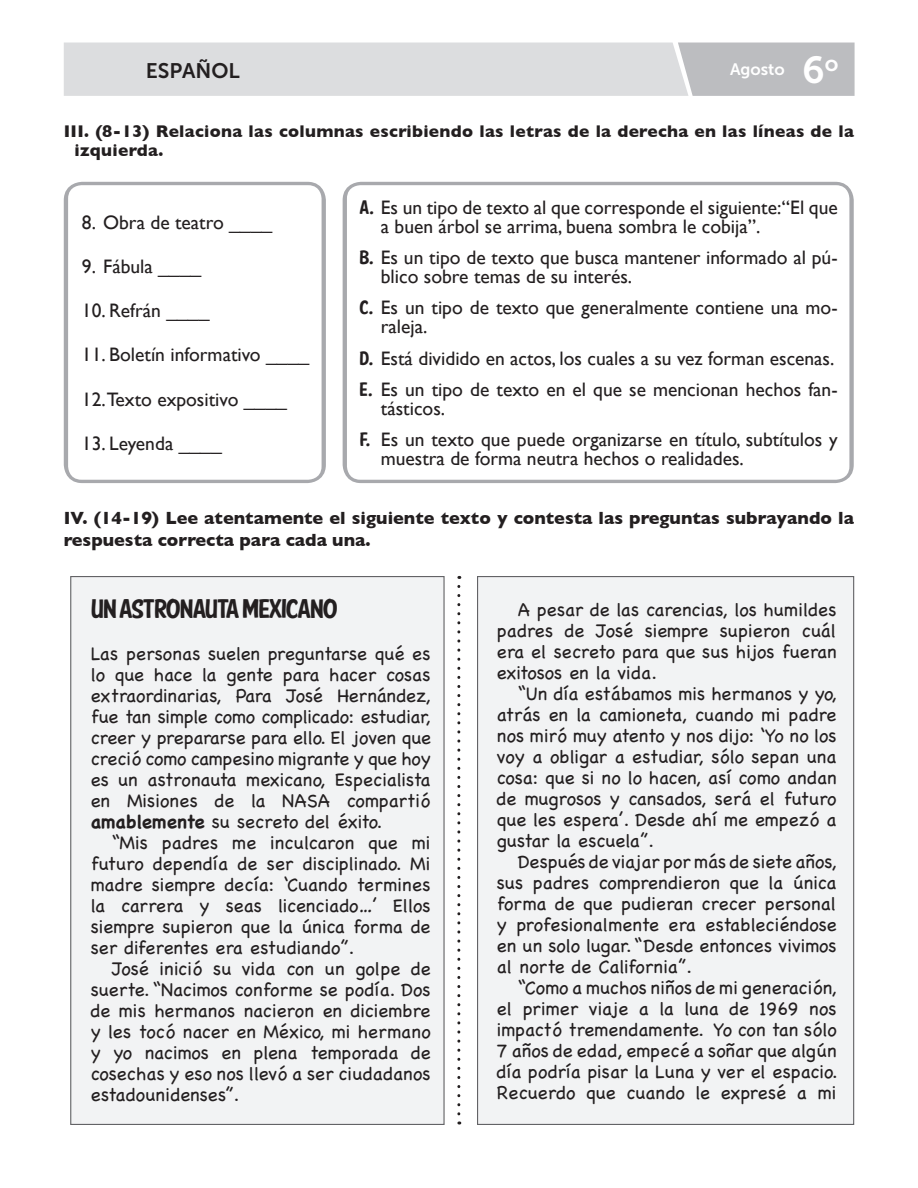
<style>
.page{position:relative;width:918px;height:1188px;background:#fff}
.page>*{position:absolute;margin:0;border:0;box-sizing:border-box;transform-origin:0 0}
.t1{font:37.5px "Museo Sans 700";color:#fff}
.t2{font:27px "American Purpose Casual 01";letter-spacing:-.04em;color:#231f20}
.t3{font:21px "Museo Sans 700";color:#231f20}
.t4{font:19.5px/18.8px "Gill Sans";color:#231f20}
.t5{font:18.75px/21px "Chalkboard";color:#231f20;text-align:justify}
.t6{font:700 18px/21.6px "Gill Sans";color:#231f20}
.t7{font:700 17.25px/18.8px "Gill Sans";letter-spacing:.02em;color:#231f20}
.t8{font:16.5px "Museo Sans 700";color:#fff}
.s1{font-family:"American Purpose Casual 01"}
.s2{font-weight:700}
</style>
<div class="page">
<div style="left:70px;top:576px;width:375px;height:549px;background:#f2f3f4;border:1px solid #636366"></div>
<div style="left:477px;top:576px;width:377px;height:549px;background:#f2f3f4;border:1px solid #636366"></div>
<svg style="left:457px;top:586px;width:3px;height:539px"></svg>
<svg style="left:64px;top:43px;width:791px;height:53px;background:#d5d6d8"></svg>
<div style="left:64px;top:182px;width:262px;height:301px;border:3px solid #a8a9ad;border-radius:17px"></div>
<div style="left:67px;top:184px;width:256px;height:297px;background:#fff;border-radius:15px"></div>
<div style="left:66px;top:183px;width:258px;height:299px;border:3px solid #a8a9ad;border-radius:15px"></div>
<div style="left:344px;top:183px;width:508px;height:299px;border:3px solid #a8a9ad;border-radius:15px"></div>
<p class="t3" style="left:146px;top:59px;width:95px">ESPAÑOL</p>
<p class="t8" style="left:730px;top:61px;width:56px">Agosto</p>
<h1 class="t1" style="left:802px;top:50px;width:38px">6<sup>o</sup></h1>
<p class="t7" style="left:74px;top:122px;width:781px;text-indent:-11px">III. (8-13) Relaciona las columnas escribiendo las letras de la derecha en las líneas de la izquierda.</p>
<p class="t4" style="left:82px;top:212px;width:192px">8. Obra de teatro ____</p>
<p class="t4" style="left:82px;top:257px;width:121px">9. Fábula ____</p>
<p class="t4" style="left:82px;top:301px;width:129px">10. Refrán ____</p>
<p class="t4" style="left:82px;top:345px;width:229px">11. Boletín informativo ____</p>
<p class="t4" style="left:82px;top:389px;width:207px">12.Texto expositivo ____</p>
<p class="t4" style="left:82px;top:434px;width:141px">13. Leyenda ____</p>
<p class="t4" style="left:381px;top:198px;width:458px;text-indent:-21px"><span class="s1">A.</span> Es un tipo de texto al que corresponde el siguiente:“El que a buen árbol se arrima, buena sombra le cobija”.</p>
<p class="t4" style="left:381px;top:248px;width:458px;text-indent:-21px"><span class="s1">B.</span> Es un tipo de texto que busca mantener informado al pú&shy;blico sobre temas de su interés.</p>
<p class="t4" style="left:381px;top:298px;width:458px;text-indent:-21px"><span class="s1">C.</span> Es un tipo de texto que generalmente contiene una mo&shy;raleja.</p>
<p class="t4" style="left:360px;top:342px;width:480px;line-height:31.5px"><span class="s1">D.</span> Está dividido en actos, los cuales a su vez forman escenas.<br><span class="s1">E.</span> Es un tipo de texto en el que se mencionan hechos fan-</p>
<p class="t4" style="left:360px;top:392px;width:480px;line-height:31.5px;text-indent:21px">tásticos.<br><span class="s1">F.</span> Es un texto que puede organizarse en título, subtítulos y</p>
<p class="t4" style="left:381px;top:449px;width:364px">muestra de forma neutra hechos o realidades.</p>
<p class="t6" style="left:64px;top:507px;width:792px">IV. (14-19) Lee atentamente el siguiente texto y contesta las preguntas subrayando la respuesta correcta para cada una.</p>
<h2 class="t2" style="left:91px;top:598px;width:249px">UN ASTRONAUTAMEXICANO</h2>
<p class="t5" style="left:91px;top:643px;width:342px">Las personas suelen preguntarse qué es lo que hace la gente para hacer cosas extraordinarias, Para José Hernández, fue tan simple como complicado: estudiar, creer y prepararse para ello. El joven que creció como campesino migrante y que hoy es un astronauta mexicano, Especialista en Misiones de la NASA compartió <span class="s2">amablemente</span> su secreto del éxito.</p>
<p class="t5" style="left:91px;top:832px;width:341px;text-indent:21px">“Mis padres me inculcaron que mi futuro dependía de ser disciplinado. Mi madre siempre decía: ‘Cuando termines la carrera y seas licenciado…’ Ellos siempre supieron que la única forma de ser diferentes era estudiando”.</p>
<p class="t5" style="left:91px;top:958px;width:341px;text-indent:21px">José inició su vida con un golpe de suerte. “Nacimos conforme se podía. Dos de mis hermanos nacieron en diciembre y les tocó nacer en México, mi hermano y yo nacimos en plena temporada de cosechas y eso nos llevó a ser ciudadanos estadounidenses”.</p>
<p class="t5" style="left:497px;top:599px;width:341px;text-indent:21px">A pesar de las carencias, los humildes padres de José siempre supieron cuál era el secreto para que sus hijos fueran exitosos en la vida.</p>
<p class="t5" style="left:497px;top:683px;width:341px;text-indent:21px">“Un día estábamos mis hermanos y yo, atrás en la camioneta, cuando mi padre nos miró muy atento y nos dijo: ‘Yo no los voy a obligar a estudiar, sólo sepan una cosa: que si no lo hacen, así como andan de mugrosos y cansados, será el futuro que les espera’. Desde ahí me empezó a gustar la escuela”.</p>
<p class="t5" style="left:497px;top:851px;width:341px;text-indent:21px">Después de viajar por más de siete años, sus padres comprendieron que la única forma de que pudieran crecer personal y profesionalmente era estableciéndose en un solo lugar. “Desde entonces vivimos al norte de California”.</p>
<p class="t5" style="left:497px;top:977px;width:342px;text-indent:21px">“Como a muchos niños de mi generación, el primer viaje a la luna de 1969 nos impactó tremendamente. Yo con tan sólo 7 años de edad, empecé a soñar que algún día podría pisar la Luna y ver el espacio.<br>Recuerdo que cuando le expresé a mi</p>
</div>
